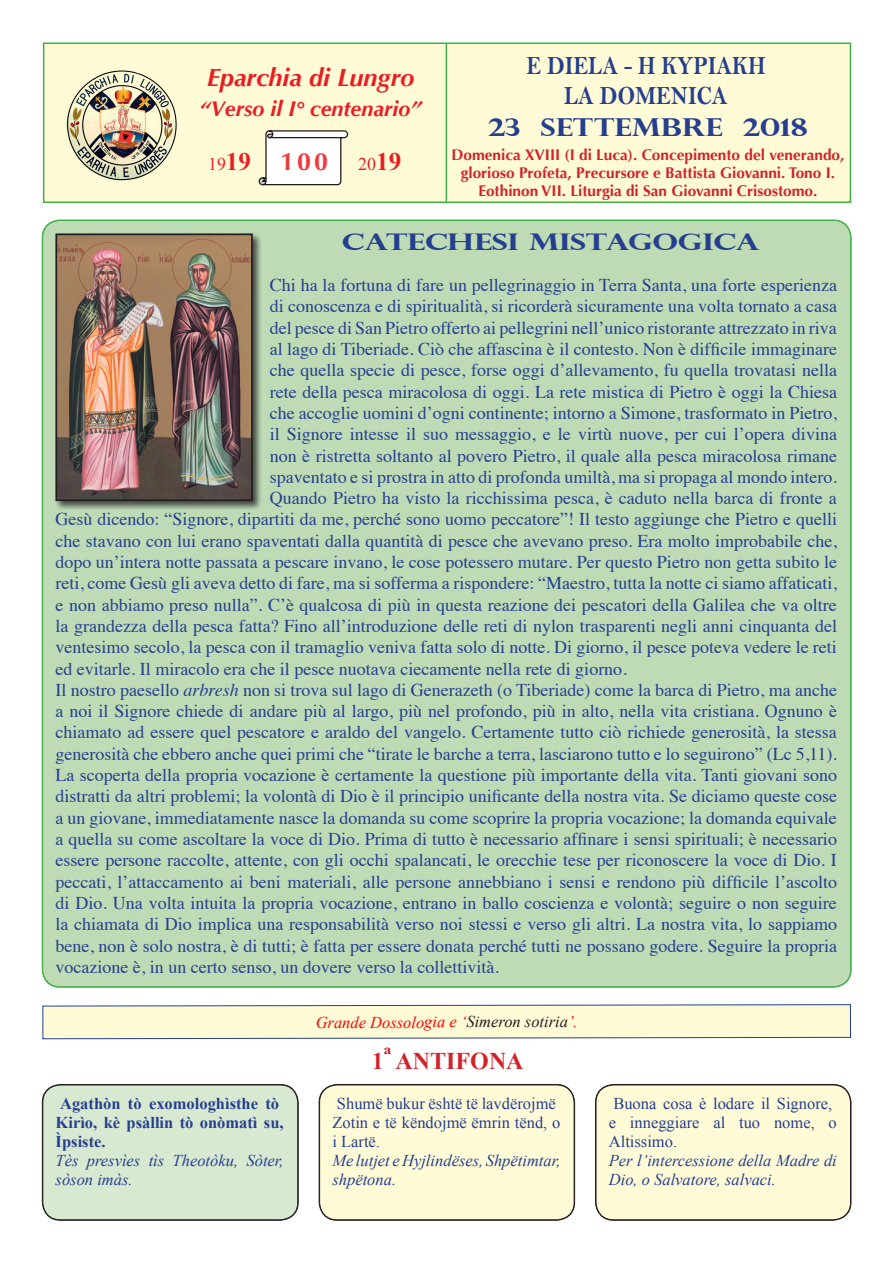
<style>
.page{position:relative;width:893px;height:1263px;background:#fff}
.page>*{position:absolute;margin:0;border:0;box-sizing:border-box;transform-origin:0 0}
.t1{font:26.4px "Bell MT Bold";color:#253f8e;scale:.85 1}
.t2{font:italic 700 25.2px "Optima";color:#ea1d23}
.Body_Text_Indent{font:700 24.75px "Perpetua Titling";color:#253f8e;scale:1.2 1}
.Normale{font:700 24px "Times New Roman";color:#d1232a}
.No_Spacing{font:700 22.95px "Perpetua Titling";letter-spacing:-.01em;color:#253f8e;scale:1.36 1}
.t3{font:italic 700 21.6px "Optima";color:#ea1d23}
.t4{font:18px/21.3px "Times";color:#253f8e;text-align:justify}
.t5{font:17.85px "Times New Roman";color:#ea1d23}
.t6{font:italic 16.5px/19px "Times New Roman";color:#253f8e}
.t7{font:16.5px/18.9px "Times New Roman";color:#253f8e}
.t8{font:700 16.5px/19px "Times New Roman";color:#253f8e}
.t9{font:italic 16.5px "Times New Roman";color:#f00}
.t10{font:700 15.45px/17.7px "Optima";color:#d1232a;text-align:center}
.s1{font-weight:700;font-size:25.2px}
.s2{font-family:"Optima";font-weight:700;font-size:25.05px;color:#ee3b3d}
.s3{font-style:italic}
.s4{color:#231f20}
</style>
<div class="page">
<div style="left:43px;top:220px;width:808px;height:767px;background:#bedbb6;border-radius:17px"></div>
<div style="left:43px;top:43px;width:808px;height:160px;background:#fffbd6;border:2px solid #40ae49"></div>
<img style="left:66px;top:70px;width:111px;height:111px">
<svg style="left:258px;top:130px;width:91px;height:56px;background:#e9e8e2"></svg>
<hr style="left:446px;top:44px;width:1px;height:157px;background:#40ae49">
<svg style="left:42px;top:1004px;width:809px;height:35px;background:#f2f0d3"></svg>
<div style="left:43px;top:1085px;width:255px;height:135px;background:#d8e9d2;border-radius:18px"></div>
<div style="left:43px;top:1085px;width:255px;height:135px;border:1px solid #231f20;border-radius:18px"></div>
<div style="left:319px;top:1085px;width:255px;height:135px;background:#fffbd6;border-radius:18px"></div>
<div style="left:320px;top:1085px;width:254px;height:135px;border:1px solid #231f20;border-radius:18px"></div>
<div style="left:596px;top:1085px;width:255px;height:135px;background:#fffbd6;border-radius:18px"></div>
<div style="left:596px;top:1085px;width:255px;height:135px;border:1px solid #231f20;border-radius:18px"></div>
<div style="left:54px;top:232px;width:208px;height:279px;background:#231f20;opacity:.75"></div>
<img style="left:58px;top:236px;width:192px;height:262px">
<div style="left:55px;top:233px;width:198px;height:268px;border:2px solid #231f20"></div>
<p class="t2" style="left:207px;top:62px;width:209px">Eparchia di Lungro</p>
<p class="t3" style="left:200px;top:96px;width:223px">“Verso il I° centenario”</p>
<p class="t5" style="left:208px;top:152px;width:195px">19<span class="s1">19</span> <span class="s2">100</span> 20<span class="s1">19</span></p>
<p class="t1" style="left:526px;top:50px;width:283px">E DIELA - H KYPIAKH</p>
<p class="t1" style="left:564px;top:80px;width:193px">LA DOMENICA</p>
<p class="Body_Text_Indent" style="left:488px;top:112px;width:268px">23 SETTEMBRE 2018</p>
<p class="t10" style="left:451px;top:146px;width:394px">Domenica XVIII (I di Luca). Concepimento del venerando, glorioso Profeta, Precursore e Battista Giovanni. Tono I.<br>Eothinon VII. Liturgia di San Giovanni Crisostomo.</p>
<p class="No_Spacing" style="left:342px;top:227px;width:309px">CATECHESI MISTAGOGICA</p>
<p class="t4" style="left:270px;top:273px;width:569px">Chi ha la fortuna di fare un pellegrinaggio in Terra Santa, una forte esperienza di conoscenza e di spiritualità, si ricorderà sicuramente una volta tornato a casa del pesce di San Pietro offerto ai pellegrini nell’unico ristorante attrezzato in riva al lago di Tiberiade. Ciò che affascina è il contesto. Non è difficile immaginare che quella specie di pesce, forse oggi d’allevamento, fu quella trovatasi nella rete della pesca miracolosa di oggi. La rete mistica di Pietro è oggi la Chiesa che accoglie uomini d’ogni continente; intorno a Simone, trasformato in Pietro, il Signore intesse il suo messaggio, e le virtù nuove, per cui l’opera divina non è ristretta soltanto al povero Pietro, il quale alla pesca miracolosa rimane spaventato e si prostra in atto di profonda umiltà, ma si propaga al mondo intero.</p>
<p class="t4" style="left:55px;top:486px;width:783px;text-indent:214px">Quando Pietro ha visto la ricchissima pesca, è caduto nella barca di fronte a Gesù dicendo: “Signore, dipartiti da me, perché sono uomo peccatore”! Il testo aggiunge che Pietro e quelli che stavano con lui erano spaventati dalla quantità di pesce che avevano preso. Era molto improbabile che, dopo un’intera notte passata a pescare invano, le cose potessero mutare. Per questo Pietro non getta subito le reti, come Gesù gli aveva detto di fare, ma si sofferma a rispondere: “Maestro, tutta la notte ci siamo affaticati, e non abbiamo preso nulla”. C’è qualcosa di più in questa reazione dei pescatori della Galilea che va oltre la grandezza della pesca fatta? Fino all’introduzione delle reti di nylon trasparenti negli anni cinquanta del ventesimo secolo, la pesca con il tramaglio veniva fatta solo di notte. Di giorno, il pesce poteva vedere le reti ed evitarle. Il miracolo era che il pesce nuotava ciecamente nella rete di giorno.</p>
<p class="t4" style="left:55px;top:678px;width:783px">Il nostro paesello <span class="s3">arbresh</span> non si trova sul lago di Generazeth (o Tiberiade) come la barca di Pietro, ma anche a noi il Signore chiede di andare più al largo, più nel profondo, più in alto, nella vita cristiana. Ognuno è chiamato ad essere quel pescatore e araldo del vangelo. Certamente tutto ciò richiede generosità, la stessa generosità che ebbero anche quei primi che “tirate le barche a terra, lasciarono tutto e lo seguirono” (Lc 5,11).<br>La scoperta della propria vocazione è certamente la questione più importante della vita. Tanti giovani sono distratti da altri problemi; la volontà di Dio è il principio unificante della nostra vita. Se diciamo queste cose a un giovane, immediatamente nasce la domanda su come scoprire la propria vocazione; la domanda equivale a quella su come ascoltare la voce di Dio. Prima di tutto è necessario affinare i sensi spirituali; è necessario essere persone raccolte, attente, con gli occhi spalancati, le orecchie tese per riconoscere la voce di Dio. I peccati, l’attaccamento ai beni materiali, alle persone annebbiano i sensi e rendono più difficile l’ascolto di Dio. Una volta intuita la propria vocazione, entrano in ballo coscienza e volontà; seguire o non seguire la chiamata di Dio implica una responsabilità verso noi stessi e verso gli altri. La nostra vita, lo sappiamo bene, non è solo nostra, è di tutti; è fatta per essere donata perché tutti ne possano godere. Seguire la propria vocazione è, in un certo senso, un dovere verso la collettività.</p>
<p class="t8" style="left:56px;top:1093px;width:229px">Agathòn tò exomologhìsthe tò<br>Kirìo, kè psàllin tò onòmatì su,<br>Ìpsiste.</p>
<p class="t6" style="left:56px;top:1150px;width:229px">Tès presvìes tìs Theotòku, Sòter, sòson imàs.</p>
<p class="t9" style="left:316px;top:1011px;width:264px">Grande Dossologia e ‘<span class="s4">Simeron sotiria</span>’.</p>
<p class="Normale" style="left:372px;top:1044px;width:153px">1ª ANTIFONA</p>
<p class="t7" style="left:332px;top:1094px;width:229px">Shumë bukur është të lavdërojmë<br>Zotin e të këndojmë ëmrin tënd, o i Lartë.</p>
<p class="t6" style="left:332px;top:1151px;width:230px">Me lutjet e Hyjlindëses, Shpëtimtar, shpëtona.</p>
<p class="t7" style="left:609px;top:1094px;width:229px">Buona cosa è lodare il Signore, e inneggiare al tuo nome, o<br>Altissimo.</p>
<p class="t6" style="left:609px;top:1151px;width:229px">Per l’intercessione della Madre di<br>Dio, o Salvatore, salvaci.</p>
</div>
